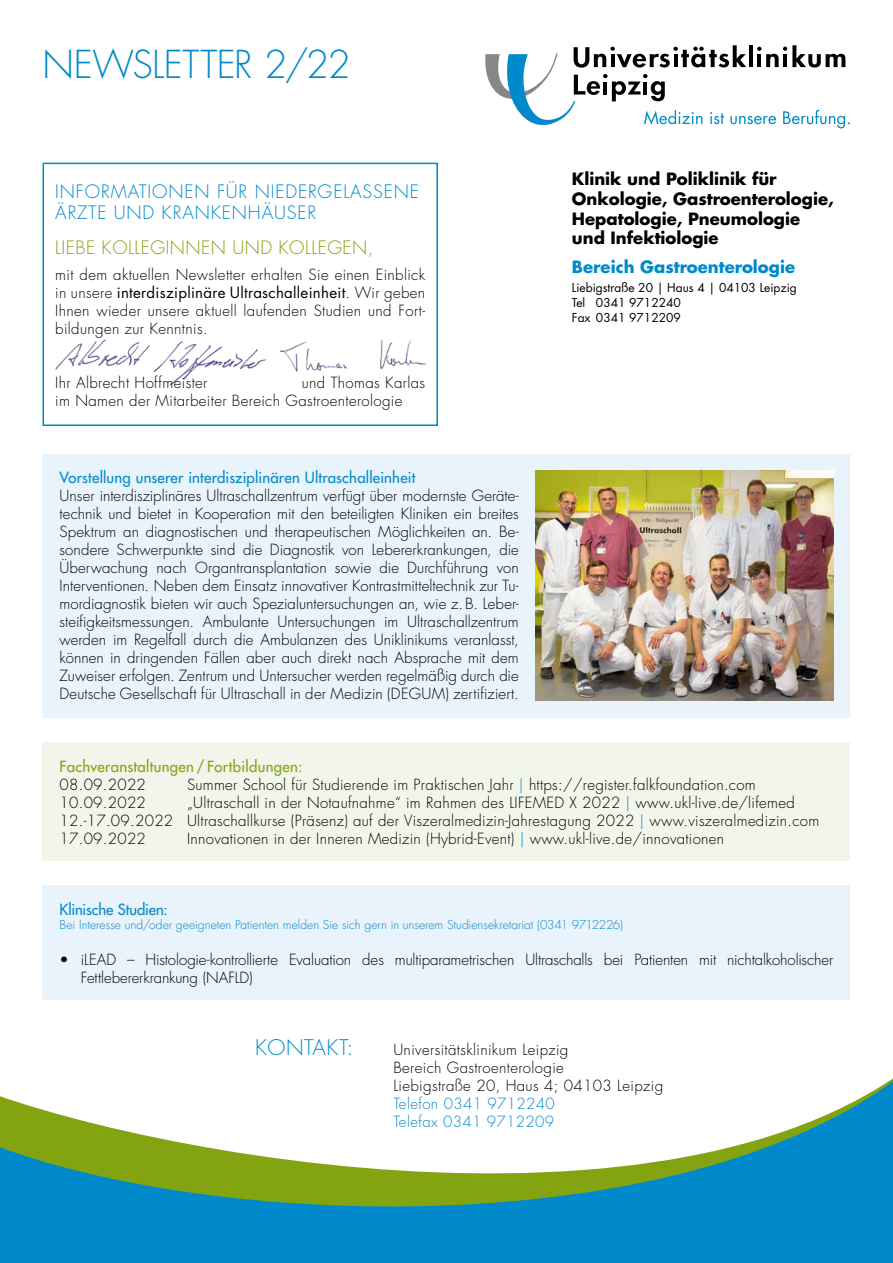
<style>
.page{position:relative;width:893px;height:1263px;background:#fff}
.page>*{position:absolute;margin:0;border:0;box-sizing:border-box;transform-origin:0 0}
.t1{font:300 37.5px "Futura Std";letter-spacing:-.015em;color:#008acb}
.t2{font:300 21px "Futura Std";letter-spacing:.025em;color:#008acb}
.t3{font:300 18px/21.6px "Futura Std";letter-spacing:.05em;color:#008acb}
.t4{font:300 18px "Futura Std";letter-spacing:.025em;color:#84a311}
.t5{font:700 16.5px/19.8px "Futura Std";color:#000}
.t6{font:700 16.5px "Futura Std";color:#008acb}
.t7{font:300 15px/18px "Futura Std";letter-spacing:.02em;color:#000}
.t8{font:300 15px/18px "Futura Std";letter-spacing:-.01em;color:#000}
.t9{font:500 15px "Futura Std";letter-spacing:.01em;color:#008acb}
.t10{font:300 15px/18px "Futura Std";letter-spacing:.025em;color:#008acb}
.t11{font:500 15px "Futura Std";letter-spacing:.02em;color:#84a311}
.t12{font:300 12px "Futura Std";color:#008acb}
.t13{font:12px/15px "Futura Std";color:#000}
.s1{font-weight:400}
.s2{color:#008acb}
</style>
<div class="page">
<img style="left:279px;top:339px;width:148px;height:33px">
<img style="left:55px;top:339px;width:211px;height:47px">
<svg style="left:485px;top:45px;width:365px;height:83px"></svg>
<div style="left:43px;top:163px;width:395px;height:263px;border:2px solid #008acb"></div>
<svg style="left:0;top:1078px;width:893px;height:185px"></svg>
<div style="left:43px;top:454px;width:807px;height:263px;background:#e8f3fb"></div>
<img style="left:536px;top:471px;width:297px;height:229px">
<div style="left:43px;top:743px;width:807px;height:118px;background:#f2f5e9"></div>
<div style="left:43px;top:885px;width:807px;height:115px;background:#e8f3fb"></div>
<h1 class="t1" style="left:43px;top:41px;width:310px">NEWSLETTER 2/22</h1>
<p class="t3" style="left:55px;top:181px;width:365px">INFORMATIONEN FÜR NIEDERGELASSENE<br>ÄRZTE UND KRANKENHÄUSER</p>
<p class="t4" style="left:55px;top:236px;width:320px">LIEBE KOLLEGINNEN UND KOLLEGEN,</p>
<p class="t7" style="left:55px;top:266px;width:371px;text-align:justify">mit dem aktuellen Newsletter erhalten Sie einen Einblick in unsere <span class="s1">interdisziplinäre Ultraschalleinheit</span>. Wir geben Ihnen wieder unsere aktuell laufenden Studien und Fort&shy;bildungen zur Kenntnis.</p>
<p class="t7" style="left:55px;top:374px;width:154px">Ihr Albrecht Hoffmeister</p>
<p class="t7" style="left:55px;top:374px;width:371px;text-indent:246px">und Thomas Karlas im Namen der Mitarbeiter Bereich Gastroenterologie</p>
<p class="t9" style="left:60px;top:468px;width:357px">Vorstellung unserer interdisziplinären Ultraschalleinheit</p>
<p class="t7" style="left:60px;top:487px;width:461px;text-align:justify">Unser interdisziplinäres Ultraschallzentrum verfügt über modernste Geräte&shy;technik und bietet in Kooperation mit den beteiligten Kliniken ein breites Spektrum an diagnostischen und therapeutischen Möglichkeiten an. Be&shy;sondere Schwerpunkte sind die Diagnostik von Lebererkrankungen, die Überwachung nach Organtransplantation sowie die Durchführung von Interventionen. Neben dem Einsatz innovativer Kontrastmitteltechnik zur Tu&shy;mordiagnostik bieten wir auch Spezialuntersuchungen an, wie z. B. Leber&shy;steifigkeitsmessungen. Ambulante Untersuchungen im Ultraschallzentrum werden im Regelfall durch die Ambulanzen des Uniklinikums veranlasst, können in dringenden Fällen aber auch direkt nach Absprache mit dem Zuweiser erfolgen. Zentrum und Untersucher werden regelmäßig durch die Deutsche Gesellschaft für Ultraschall in der Medizin (DEGUM) zertifiziert.</p>
<p class="t5" style="left:572px;top:169px;width:263px">Klinik und Poliklinik für<br>Onkologie, Gastroenterologie,<br>Hepatologie, Pneumologie und Infektiologie</p>
<p class="t6" style="left:572px;top:256px;width:225px">Bereich Gastroenterologie</p>
<p class="t13" style="left:572px;top:280px;width:226px">Liebigstraße 20 | Haus 4 | 04103 Leipzig<br>Tel 0341 9712240<br>Fax 0341 9712209</p>
<p class="t11" style="left:60px;top:757px;width:245px">Fachveranstaltungen / Fortbildungen:</p>
<p class="t7" style="left:60px;top:776px;width:88px">08.09.2022</p>
<p class="t7" style="left:187px;top:776px;width:570px">Summer School für Studierende im Praktischen Jahr <span class="s2">|</span> https://register.falkfoundation.com</p>
<p class="t7" style="left:60px;top:794px;width:88px">10.09.2022</p>
<p class="t7" style="left:60px;top:794px;width:761px;text-indent:128px">„Ultraschall in der Notaufnahme“ im Rahmen des LIFEMED X 2022 <span class="s2">|</span> www.ukl-live.de/lifemed<br>12.-17.09.2022 Ultraschallkurse (Präsenz) auf der Viszeralmedizin-Jahrestagung 2022 <span class="s2">|</span> www.viszeralmedizin.com<br>17.09.2022</p>
<p class="t7" style="left:187px;top:830px;width:539px">Innovationen in der Inneren Medizin (Hybrid-Event) <span class="s2">|</span> www.ukl-live.de/innovationen</p>
<p class="t9" style="left:60px;top:900px;width:110px">Klinische Studien:</p>
<p class="t12" style="left:60px;top:918px;width:565px">Bei Interesse und/oder geeigneten Patienten melden Sie sich gern in unserem Studiensekretariat (0341 9712226)</p>
<p class="t8" style="left:81px;top:951px;width:754px;text-indent:-21px">• iLEAD – Histologie-kontrollierte Evaluation des multiparametrischen Ultraschalls bei Patienten mit nichtalkoholischer<br>Fettlebererkrankung (NAFLD)</p>
<h2 class="t2" style="left:255px;top:1034px;width:100px">KONTAKT:</h2>
<p class="t7" style="left:393px;top:1041px;width:271px">Universitätsklinikum Leipzig<br>Bereich Gastroenterologie<br>Liebigstraße 20, Haus 4; 04103 Leipzig</p>
<p class="t10" style="left:393px;top:1095px;width:163px">Telefon 0341 9712240<br>Telefax 0341 9712209</p>
</div>
